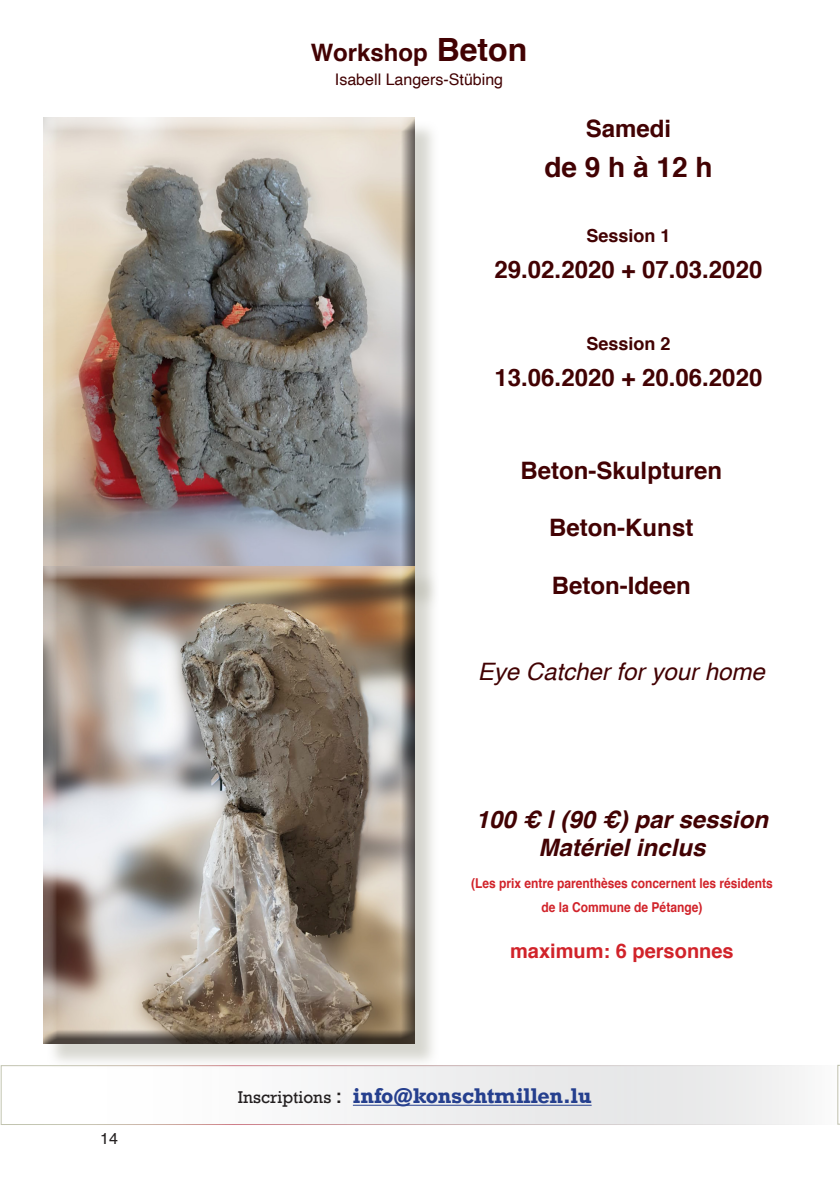
<style>
.page{position:relative;width:840px;height:1191px;background:#fff}
.page>*{position:absolute;margin:0;border:0;box-sizing:border-box;transform-origin:0 0}
.t1{font:700 28px "Helvetica";color:#420203}
.t2{font:700 24px "Helvetica";color:#420203}
.t3{font:italic 700 24px "Helvetica";color:#420203}
.t4{font:italic 24px "Helvetica";color:#420203}
.t5{font:700 20px "Rockwell";color:#253f8e}
.t6{font:700 20px "Helvetica";color:#d1232a}
.t7{font:700 18px "Helvetica";color:#420203}
.t8{font:16px "Helvetica";color:#420203}
.t9{font:16px "Helvetica";color:#231f20}
.t10{font:700 13.6px "Helvetica";color:#d1232a;scale:.88 1}
.s1{font-size:32px}
.s2{font-weight:400;font-size:16px;color:#231f20}
.s3{font-weight:400;color:#231f20}
</style>
<div class="page">
<div style="left:1px;top:1065px;width:838px;height:59px;background:#f3f3f3"></div>
<div style="left:1px;top:1065px;width:838px;height:59px;border:1px solid #fff"></div>
<hr style="left:352px;top:1104px;width:239px;height:1px;background:#253f8e">
<div style="left:46px;top:121px;width:393px;height:489px;background:#bebeb3;opacity:.61"></div>
<div style="left:43px;top:117px;width:374px;height:477px;background:#231f20;opacity:.75"></div>
<div style="left:46px;top:569px;width:393px;height:499px;background:#bebeb3;opacity:.61"></div>
<div style="left:43px;top:567px;width:374px;height:477px;background:#231f20;opacity:.75"></div>
<p class="t9" style="left:100px;top:1126px;width:19px">14</p>
<p class="t2" style="left:310px;top:33px;width:218px">Workshop <span class="s1">Beton</span></p>
<p class="t8" style="left:335px;top:67px;width:170px">Isabell Langers-Stübing</p>
<p class="t2" style="left:585px;top:109px;width:87px">Samedi</p>
<p class="t1" style="left:544px;top:145px;width:170px">de 9 h à 12 h</p>
<p class="t7" style="left:586px;top:221px;width:86px">Session 1</p>
<p class="t2" style="left:494px;top:250px;width:269px">29.02.2020 + 07.03.2020</p>
<p class="t7" style="left:586px;top:329px;width:86px">Session 2</p>
<p class="t2" style="left:494px;top:358px;width:269px">13.06.2020 + 20.06.2020</p>
<p class="t2" style="left:520px;top:451px;width:203px">Beton-Skulpturen</p>
<p class="t2" style="left:549px;top:508px;width:145px">Beton-Kunst</p>
<p class="t2" style="left:551px;top:566px;width:140px">Beton-Ideen</p>
<p class="t4" style="left:477px;top:653px;width:288px">Eye Catcher for your home</p>
<p class="t3" style="left:475px;top:799px;width:293px">100 € | (90 €) par session</p>
<p class="t3" style="left:538px;top:827px;width:168px">Matériel inclus</p>
<p class="t10" style="left:471px;top:872px;width:344px">(Les prix entre parenthèses concernent les résidents</p>
<p class="t10" style="left:541px;top:896px;width:184px">de la Commune de Pétange)</p>
<p class="t6" style="left:510px;top:934px;width:225px">maximum: 6 personnes</p>
<p class="t5" style="left:237px;top:1083px;width:355px"><span class="s2">Inscriptions</span> <span class="s3">:</span> info@konschtmillen.lu</p>
</div>
